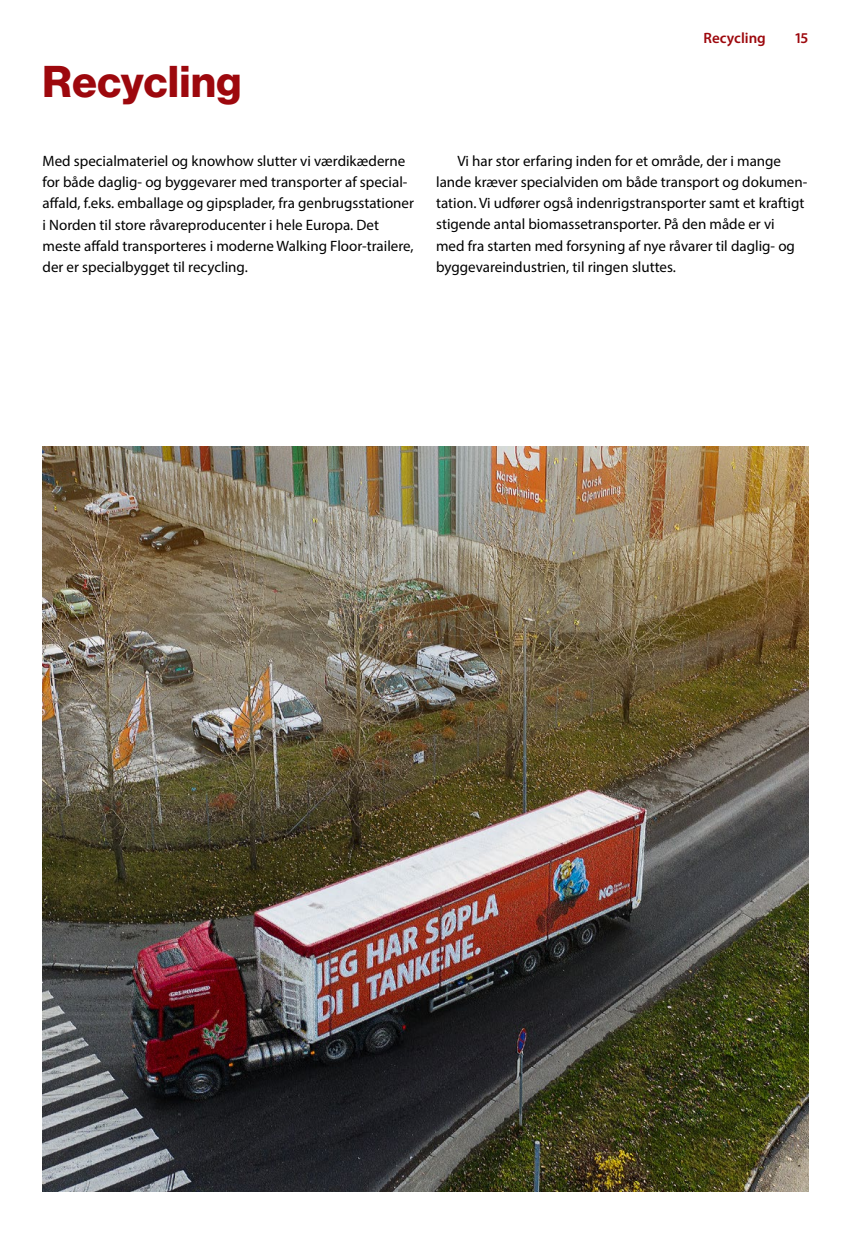
<style>
.page{position:relative;width:851px;height:1234px;background:#fff}
.page>*{position:absolute;margin:0;border:0;box-sizing:border-box;transform-origin:0 0}
.t1{font:43.5px "N Haas Grotesk DS Pro 75 Bd";letter-spacing:.015em;color:#9d080d}
.t2{font:15px/21.3px "Myriad Pro";color:#000}
.t3{font:600 15px "Myriad Pro";color:#9d080d}
</style>
<div class="page">
<img style="left:43px;top:446px;width:765px;height:745px">
<h1 class="t1" style="left:43px;top:57px;width:200px">Recycling</h1>
<p class="t3" style="left:703px;top:28px;width:64px">Recycling</p>
<p class="t3" style="left:795px;top:28px;width:14px">15</p>
<p class="t2" style="left:43px;top:150px;width:373px">Med specialmateriel og knowhow slutter vi værdikæderne for både daglig- og byggevarer med transporter af special&shy;affald, f.eks. emballage og gipsplader, fra genbrugsstationer i Norden til store råvareproducenter i hele Europa. Det meste affald transporteres i moderne Walking Floor-trailere, der er specialbygget til recycling.</p>
<p class="t2" style="left:436px;top:150px;width:372px;text-indent:21px">Vi har stor erfaring inden for et område, der i mange lande kræver specialviden om både transport og dokumen&shy;tation. Vi udfører også indenrigstransporter samt et kraftigt stigende antal biomassetransporter. På den måde er vi<br>med fra starten med forsyning af nye råvarer til daglig- og byggevareindustrien, til ringen sluttes.</p>
</div>
